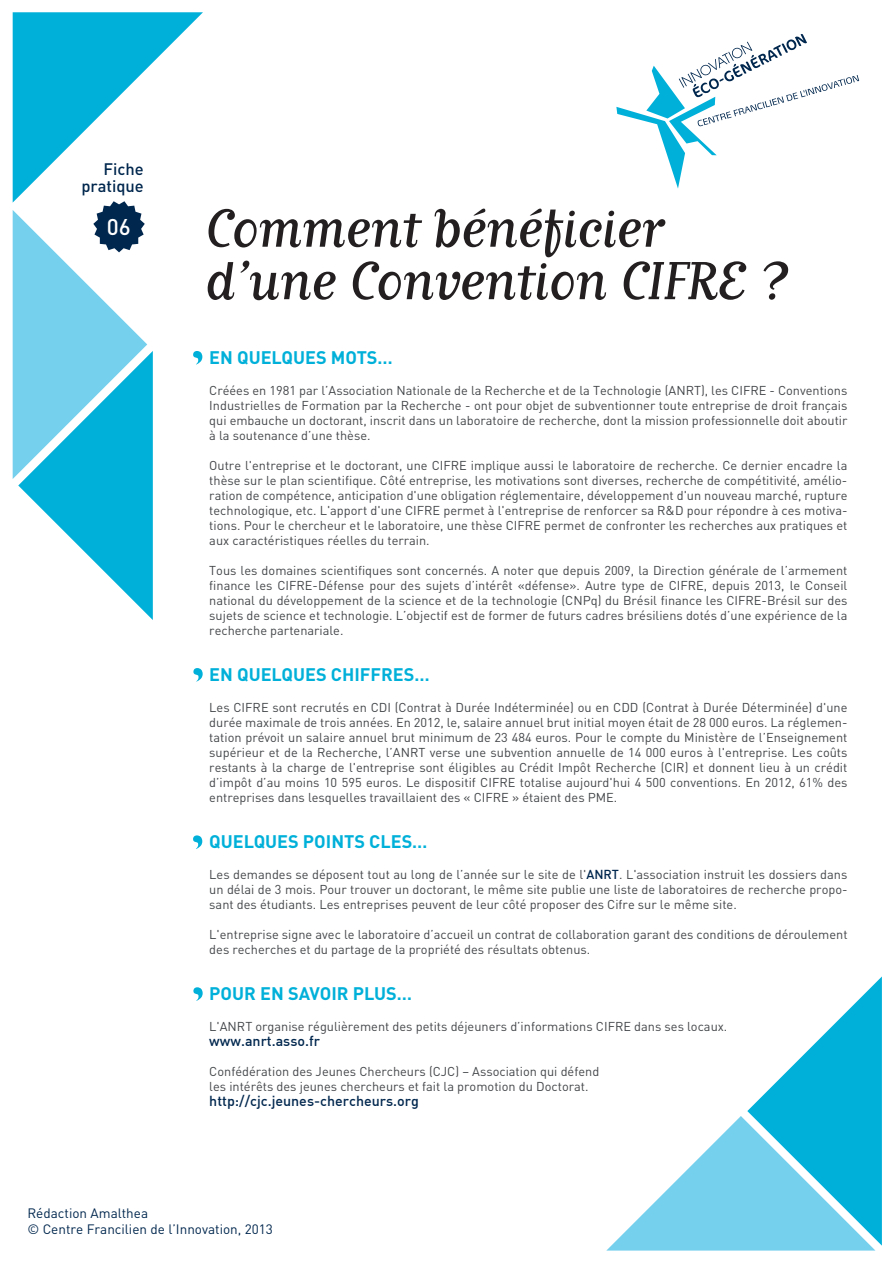
<style>
.page{position:relative;width:893px;height:1263px;background:#fff}
.page>*{position:absolute;margin:0;border:0;box-sizing:border-box;transform-origin:0 0}
.t1{font:63px/52.5px "Matrix Script Regular Oldstyle";letter-spacing:-.02em;color:#231f20}
.t2{font:60px "Maiandra GD";color:#00b0d9}
.t3{font:500 22.5px "DIN";color:#fff}
.t4{font:700 18px "DIN";color:#00b0d9}
.t5{font:500 16.5px/16.5px "DIN";color:#00274e;text-align:right}
.t6{font:500 14.25px "DIN";color:#00274e}
.t7{font:13.5px/16.5px "DIN";color:#00274e}
.t8{font:12.75px/15px "DIN";color:#424548;text-align:justify}
.s1{font-weight:500;color:#00274e}
</style>
<div class="page">
<svg style="left:616px;top:34px;width:243px;height:155px"></svg>
<svg style="left:607px;top:976px;width:275px;height:274px"></svg>
<svg style="left:13px;top:12px;width:190px;height:608px"></svg>
<p class="t5" style="left:81px;top:160px;width:64px">Fiche pratique</p>
<h3 class="t3" style="left:107px;top:212px;width:25px">06</h3>
<h1 class="t1" style="left:204px;top:201px;width:585px">Comment bénéficier d’une Convention CIFRE ?</h1>
<h2 class="t2" style="left:190px;top:301px;width:19px">,</h2>
<h3 class="t4" style="left:209px;top:346px;width:185px">EN QUELQUES MOTS…</h3>
<p class="t8" style="left:209px;top:382px;width:640px">Créées en 1981 par l’Association Nationale de la Recherche et de la Technologie (ANRT), les CIFRE - Conventions Industrielles de Formation par la Recherche - ont pour objet de subventionner toute entreprise de droit français qui embauche un doctorant, inscrit dans un laboratoire de recherche, dont la mission professionnelle doit aboutir à la soutenance d’une thèse.</p>
<p class="t8" style="left:209px;top:457px;width:640px">Outre l'entreprise et le doctorant, une CIFRE implique aussi le laboratoire de recherche. Ce dernier encadre la thèse sur le plan scientifique. Côté entreprise, les motivations sont diverses, recherche de compétitivité, amélio&shy;ration de compétence, anticipation d'une obligation réglementaire, développement d'un nouveau marché, rupture technologique, etc. L'apport d'une CIFRE permet à l'entreprise de renforcer sa R&amp;D pour répondre à ces motiva&shy;tions. Pour le chercheur et le laboratoire, une thèse CIFRE permet de confronter les recherches aux pratiques et aux caractéristiques réelles du terrain.</p>
<p class="t8" style="left:209px;top:562px;width:640px">Tous les domaines scientifiques sont concernés. A noter que depuis 2009, la Direction générale de l’armement finance les CIFRE-Défense pour des sujets d’intérêt «défense». Autre type de CIFRE, depuis 2013, le Conseil national du développement de la science et de la technologie (CNPq) du Brésil finance les CIFRE-Brésil sur des sujets de science et technologie. L’objectif est de former de futurs cadres brésiliens dotés d’une expérience de la recherche partenariale.</p>
<h3 class="t4" style="left:209px;top:663px;width:222px">EN QUELQUES CHIFFRES…</h3>
<p class="t8" style="left:209px;top:699px;width:640px">Les CIFRE sont recrutés en CDI (Contrat à Durée Indéterminée) ou en CDD (Contrat à Durée Déterminée) d'une durée maximale de trois années. En 2012, le, salaire annuel brut initial moyen était de 28 000 euros. La réglemen&shy;tation prévoit un salaire annuel brut minimum de 23 484 euros. Pour le compte du Ministère de l’Enseignement supérieur et de la Recherche, l’ANRT verse une subvention annuelle de 14 000 euros à l'entreprise. Les coûts restants à la charge de l'entreprise sont éligibles au Crédit Impôt Recherche (CIR) et donnent lieu à un crédit d’impôt d’au moins 10 595 euros. Le dispositif CIFRE totalise aujourd'hui 4 500 conventions. En 2012, 61% des entreprises dans lesquelles travaillaient des « CIFRE » étaient des PME.</p>
<h3 class="t4" style="left:209px;top:830px;width:220px">QUELQUES POINTS CLES…</h3>
<p class="t8" style="left:209px;top:866px;width:640px">Les demandes se déposent tout au long de l’année sur le site de l'<span class="s1">ANRT</span>. L'association instruit les dossiers dans un délai de 3 mois. Pour trouver un doctorant, le même site publie une liste de laboratoires de recherche propo&shy;sant des étudiants. Les entreprises peuvent de leur côté proposer des Cifre sur le même site.</p>
<p class="t8" style="left:209px;top:926px;width:640px">L'entreprise signe avec le laboratoire d’accueil un contrat de collaboration garant des conditions de déroulement des recherches et du partage de la propriété des résultats obtenus.</p>
<h3 class="t4" style="left:209px;top:982px;width:204px">POUR EN SAVOIR PLUS…</h3>
<p class="t8" style="left:209px;top:1018px;width:520px">L'ANRT organise régulièrement des petits déjeuners d’informations CIFRE dans ses locaux.</p>
<p class="t6" style="left:209px;top:1031px;width:112px">www.anrt.asso.fr</p>
<p class="t8" style="left:209px;top:1063px;width:391px">Confédération des Jeunes Chercheurs (CJC) – Association qui défend les intérêts des jeunes chercheurs et fait la promotion du Doctorat.</p>
<p class="t6" style="left:209px;top:1091px;width:211px">http://cjc.jeunes-chercheurs.org</p>
<h2 class="t2" style="left:190px;top:618px;width:19px">,</h2>
<h2 class="t2" style="left:189px;top:785px;width:19px">,</h2>
<h2 class="t2" style="left:190px;top:937px;width:19px">,</h2>
<p class="t7" style="left:27px;top:1204px;width:247px">Rédaction Amalthea<br>© Centre Francilien de l’Innovation, 2013</p>
</div>
